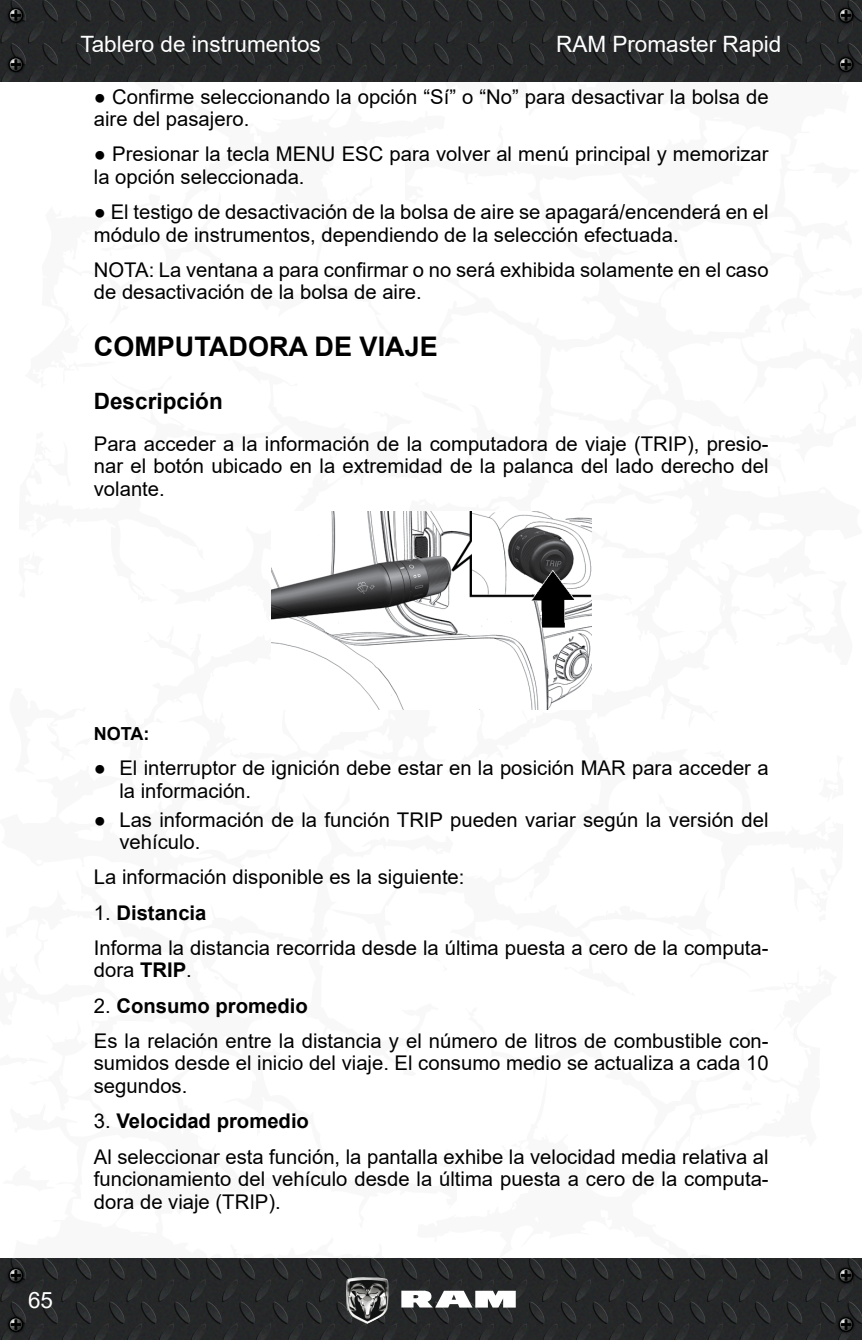
<style>
.page{position:relative;width:862px;height:1340px;background:#fff}
.page>*{position:absolute;margin:0;border:0;box-sizing:border-box;transform-origin:0 0}
._1_Título{font:700 27px "Arial";color:#000}
.t1{font:22.5px "Arial";color:#fff}
._2_Subtítulo{font:700 22.5px "Arial";color:#000}
._4_Normal{font:20.25px/22.5px "Arial";color:#000}
._4_Normal-2{font:700 20.25px "Arial";color:#000}
._6_NOTA{font:700 18px "Arial";color:#000}
.s1{font-weight:400}
.s2{font-weight:700}
</style>
<div class="page">
<svg style="left:861px;top:39px;width:1px;height:1259px"></svg>
<img style="left:0;top:0;width:861px;height:81px">
<img style="left:0;top:1258px;width:861px;height:81px">
<svg style="left:401px;top:1290px;width:114px;height:17px"></svg>
<img style="left:346px;top:1276px;width:42px;height:47px">
<img style="left:5px;top:4px;width:22px;height:22px">
<svg style="left:8px;top:8px;width:16px;height:15px"></svg>
<img style="left:5px;top:1264px;width:22px;height:22px">
<svg style="left:8px;top:1267px;width:16px;height:15px"></svg>
<img style="left:834px;top:4px;width:22px;height:22px">
<svg style="left:837px;top:8px;width:16px;height:15px"></svg>
<img style="left:834px;top:1264px;width:22px;height:22px">
<svg style="left:837px;top:1267px;width:16px;height:15px"></svg>
<img style="left:5px;top:53px;width:22px;height:23px">
<svg style="left:8px;top:57px;width:16px;height:15px"></svg>
<img style="left:5px;top:1313px;width:22px;height:22px">
<svg style="left:8px;top:1316px;width:16px;height:15px"></svg>
<img style="left:834px;top:53px;width:22px;height:23px">
<svg style="left:837px;top:57px;width:16px;height:15px"></svg>
<img style="left:834px;top:1313px;width:22px;height:22px">
<svg style="left:837px;top:1316px;width:16px;height:15px"></svg>
<img style="left:271px;top:511px;width:319px;height:198px">
<p class="t1" style="left:80px;top:29px;width:242px">Tablero de instrumentos</p>
<p class="t1" style="left:556px;top:29px;width:227px">RAM Promaster Rapid</p>
<p class="_4_Normal" style="left:94px;top:85px;width:676px">● Confirme seleccionando la opción “Sí” o “No” para desactivar la bolsa de aire del pasajero.</p>
<p class="_4_Normal" style="left:94px;top:143px;width:676px">● Presionar la tecla MENU ESC para volver al menú principal y memorizar la opción seleccionada.</p>
<p class="_4_Normal" style="left:94px;top:200px;width:676px">● El testigo de desactivación de la bolsa de aire se apagará/encenderá en el módulo de instrumentos, dependiendo de la selección efectuada.</p>
<p class="_4_Normal" style="left:94px;top:258px;width:676px">NOTA: La ventana a para confirmar o no será exhibida solamente en el caso de desactivación de la bolsa de aire.</p>
<p class="_1_Título" style="left:94px;top:328px;width:345px">COMPUTADORA DE VIAJE</p>
<p class="_2_Subtítulo" style="left:94px;top:385px;width:130px">Descripción</p>
<p class="_4_Normal" style="left:94px;top:432px;width:676px;text-align:justify">Para acceder a la información de la computadora de viaje (TRIP), presio&shy;nar el botón ubicado en la extremidad de la palanca del lado derecho del volante.</p>
<p class="t1" style="left:28px;top:1284px;width:27px">65</p>
<p class="_6_NOTA" style="left:94px;top:721px;width:57px">NOTA:</p>
<p class="_4_Normal" style="left:119px;top:756px;width:650px;text-indent:-26px">● El interruptor de ignición debe estar en la posición MAR para acceder a la información.</p>
<p class="_4_Normal" style="left:119px;top:808px;width:650px;text-indent:-26px">● Las información de la función TRIP pueden variar según la versión del vehículo.</p>
<p class="_4_Normal" style="left:94px;top:865px;width:372px">La información disponible es la siguiente:</p>
<p class="_4_Normal-2" style="left:94px;top:898px;width:114px"><span class="s1">1.</span> Distancia</p>
<p class="_4_Normal" style="left:94px;top:936px;width:676px">Informa la distancia recorrida desde la última puesta a cero de la computa&shy;dora <span class="s2">TRIP</span>.</p>
<p class="_4_Normal-2" style="left:94px;top:991px;width:215px"><span class="s1">2.</span> Consumo promedio</p>
<p class="_4_Normal" style="left:94px;top:1029px;width:676px;text-align:justify">Es la relación entre la distancia y el número de litros de combustible con&shy;sumidos desde el inicio del viaje. El consumo medio se actualiza a cada 10 segundos.</p>
<p class="_4_Normal-2" style="left:94px;top:1106px;width:216px"><span class="s1">3.</span> Velocidad promedio</p>
<p class="_4_Normal" style="left:94px;top:1144px;width:676px;text-align:justify">Al seleccionar esta función, la pantalla exhibe la velocidad media relativa al funcionamiento del vehículo desde la última puesta a cero de la computa&shy;dora de viaje (TRIP).</p>
</div>
